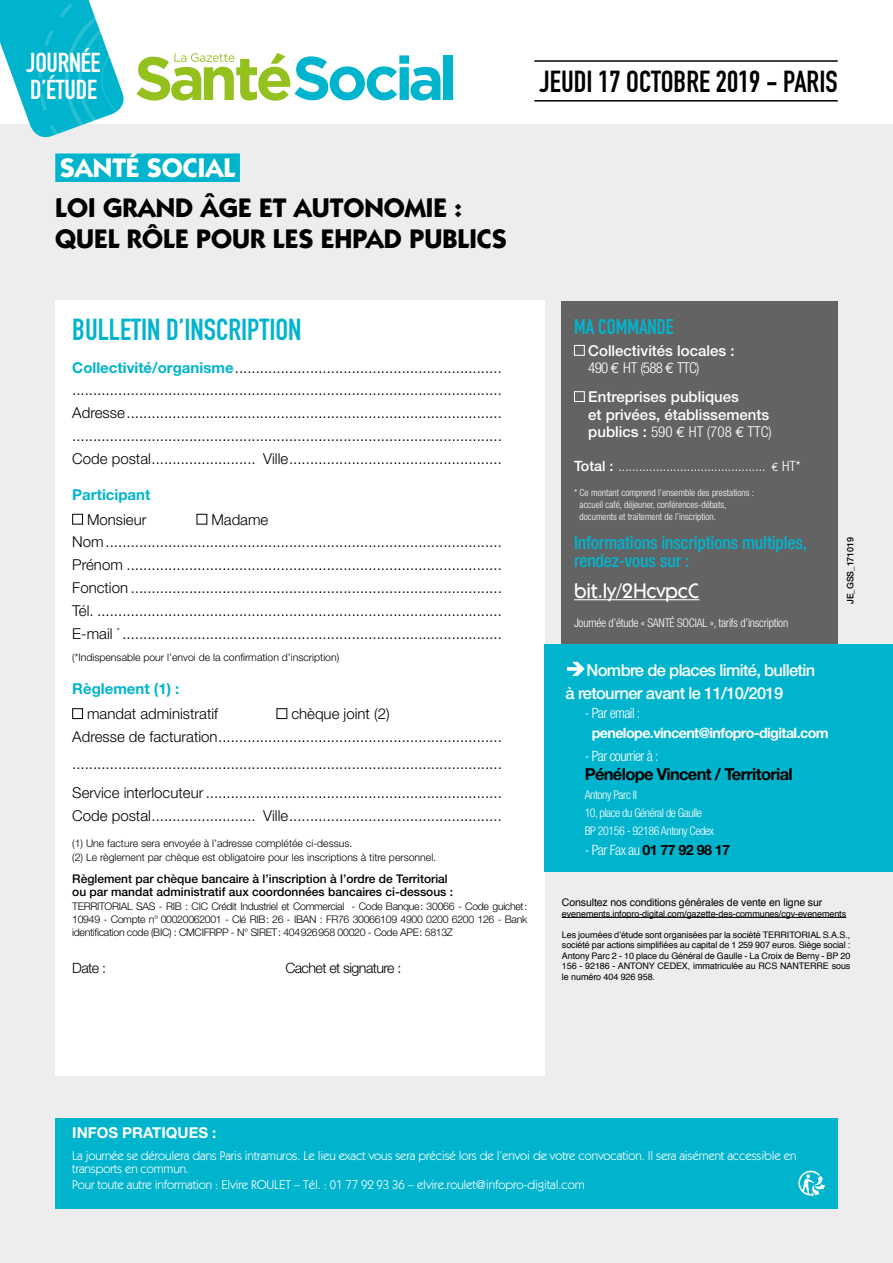
<style>
.page{position:relative;width:893px;height:1263px;background:#fff}
.page>*{position:absolute;margin:0;border:0;box-sizing:border-box;transform-origin:0 0}
.t1{font:30px "DIN Engschrift";color:#000}
.t2{font:30px "DIN Engschrift Alternate";color:#00b4cd}
.t3{font:700 27px/31.5px "Itc Kabel";color:#000}
.t4{font:27px/27px "DIN Engschrift Alternate";letter-spacing:-.01em;color:#fff}
.t5{font:700 27px "Itc Kabel";color:#fff}
.t6{font:500 21px "Itc Kabel";letter-spacing:-.01em;color:#fff}
.t7{font:21px "DIN Engschrift Alternate";color:#00b4cd}
.t8{font:500 condensed 18px/17.9px "Helvetica Neue LT Pro";letter-spacing:-.01em;color:#00b4cd}
.t9{font:500 16.5px/22.6px "Helvetica Neue LT Pro";letter-spacing:-.04em;color:#fff}
.t10{font:700 16.5px "Helvetica Neue LT Pro";letter-spacing:-.04em;color:#000}
.t11{font:300 15px/22.8px "Helvetica Neue LT Pro";color:#000}
.t12{font:500 15px/17.9px "Helvetica Neue LT Pro";color:#fff}
.t13{font:700 15px "Helvetica Neue LT Pro";color:#00b4cd}
.t14{font:700 15px "Helvetica Neue LT Pro";color:#fff}
.t15{font:300 condensed 14.25px "Helvetica Neue LT Pro";letter-spacing:-.04em;color:#fff}
.t16{font:700 14.25px "Helvetica Neue LT Pro";letter-spacing:-.04em;color:#fff}
.t17{font:300 14.25px "Helvetica Neue LT Pro";letter-spacing:-.04em;color:#000}
.t18{font:700 14.25px "Helvetica Neue LT Pro";letter-spacing:-.04em;color:#000}
.t19{font:12.75px/13.5px "Itc Kabel";letter-spacing:-.01em;color:#fff}
.t20{font:500 12px/13.5px "Helvetica Neue LT Pro";color:#000}
.t21{font:300 condensed 12px/18.1px "Helvetica Neue LT Pro";letter-spacing:-.04em;color:#fff}
.t22{font:300 condensed 12px "Helvetica Neue LT Pro";letter-spacing:-.02em;color:#fff}
.t23{font:300 10.5px/12px "Helvetica Neue LT Pro";letter-spacing:-.03em;color:#000}
.t24{font:300 10.5px/13.5px "Helvetica Neue LT Pro";color:#000}
.t25{font:10.5px "Helvetica";letter-spacing:-.01em;color:#000}
.t26{font:300 condensed 9.75px/11.9px "Helvetica Neue LT Pro";color:#fff}
.t27{font:9px/10.5px "Helvetica";letter-spacing:-.01em;color:#000;text-align:justify}
.t28{font:500 9px "Helvetica Neue LT Pro";letter-spacing:-.01em;color:#000}
.s1{font-weight:700;color:#00b4cd}
.s2{font-weight:300;font-stretch:condensed}
.s3{font-family:"Euro Mono";font-weight:400}
.s4{font-weight:500;font-stretch:normal}
.s5{font-family:"Euro Mono";font-weight:400;font-stretch:normal;font-size:12px}
.s6{font-weight:300;font-stretch:condensed;color:#fff}
</style>
<div class="page">
<div style="left:0;top:49px;width:893px;height:1214px;background:#ededed"></div>
<div style="left:55px;top:301px;width:489px;height:775px;background:#fff"></div>
<div style="left:72px;top:514px;width:11px;height:10px;border:1px solid #000"></div>
<div style="left:197px;top:514px;width:10px;height:10px;border:1px solid #000"></div>
<div style="left:72px;top:708px;width:11px;height:11px;border:1px solid #000"></div>
<div style="left:277px;top:708px;width:10px;height:11px;border:1px solid #000"></div>
<div style="left:0;top:0;width:893px;height:123px;background:#fff"></div>
<svg style="left:0;top:0;width:128px;height:138px"></svg>
<svg style="left:136px;top:53px;width:304px;height:48px"></svg>
<div style="left:443px;top:55px;width:9px;height:45px;background:#00b4cd"></div>
<hr style="left:562px;top:917px;width:284px;height:1px;background:#000">
<div style="left:561px;top:301px;width:277px;height:343px;background:#646363"></div>
<hr style="left:574px;top:599px;width:125px;height:1px;background:#fff">
<div style="left:574px;top:345px;width:11px;height:11px;border:1px solid #fff"></div>
<div style="left:574px;top:391px;width:11px;height:11px;border:1px solid #fff"></div>
<div style="left:544px;top:644px;width:349px;height:228px;background:#00b4cd"></div>
<div style="left:55px;top:153px;width:185px;height:29px;background:#00b4cd"></div>
<div style="left:55px;top:1118px;width:783px;height:91px;background:#00b4cd"></div>
<hr style="left:534px;top:60px;width:304px;height:2px;background:#000">
<hr style="left:534px;top:100px;width:304px;height:2px;background:#000">
<svg style="left:798px;top:1171px;width:27px;height:26px"></svg>
<h2 class="t4" style="left:27px;top:50px;width:75px">JOURNÉE<br>D’ÉTUDE</h2>
<h2 class="t5" style="left:60px;top:151px;width:177px">SANTÉ SOCIAL</h2>
<h2 class="t3" style="left:55px;top:192px;width:453px">LOI GRAND ÂGE ET AUTONOMIE :<br>QUEL RÔLE POUR LES EHPAD PUBLICS</h2>
<h1 class="t1" style="left:540px;top:63px;width:299px">JEUDI 17 OCTOBRE 2019 - PARIS</h1>
<h1 class="t2" style="left:72px;top:312px;width:231px">BULLETIN D’INSCRIPTION</h1>
<p class="t11" style="left:72px;top:355px;width:431px;text-align:justify"><span class="s1">Collectivité/organisme</span>................................................................ .......................................................................................................<br>Adresse.......................................................................................... .......................................................................................................<br>Code postal......................... Ville...................................................</p>
<p class="t13" style="left:72px;top:485px;width:80px">Participant</p>
<p class="t11" style="left:87px;top:507px;width:61px">Monsieur</p>
<p class="t11" style="left:72px;top:507px;width:431px;text-indent:139px">Madame Nom...............................................................................................<br>Prénom ..........................................................................................<br>Fonction .........................................................................................<br>Tél. .................................................................................................<br>E-mail <sup>*</sup> ...........................................................................................</p>
<p class="t24" style="left:72px;top:650px;width:269px">(*Indispensable pour l’envoi de la confirmation d’inscription)</p>
<p class="t13" style="left:72px;top:679px;width:109px">Règlement (1) :</p>
<p class="t11" style="left:87px;top:702px;width:133px">mandat administratif</p>
<p class="t11" style="left:72px;top:702px;width:431px;text-indent:219px">chèque joint (2)<br>Adresse de facturation....................................................................</p>
<p class="t11" style="left:72px;top:749px;width:431px;line-height:29.2px">.......................................................................................................<br>Service interlocuteur.......................................................................</p>
<p class="t11" style="left:72px;top:804px;width:431px">Code postal......................... Ville...................................................</p>
<p class="t24" style="left:72px;top:837px;width:365px">(1) Une facture sera envoyée à l’adresse complétée ci-dessus.<br>(2) Le règlement par chèque est obligatoire pour les inscriptions à titre personnel.</p>
<p class="t20" style="left:72px;top:872px;width:382px">Règlement par chèque bancaire à l’inscription à l’ordre de Territorial ou par mandat administratif aux coordonnées bancaires ci-dessous :</p>
<p class="t23" style="left:72px;top:900px;width:456px">TERRITORIAL SAS - RIB : CIC Crédit Industriel et Commercial - Code Banque: 30066 - Code guichet:<br>10949 - Compte n° 00020062001 - Clé RIB: 26 - IBAN : FR76 30066109 4900 0200 6200 126 - Bank</p>
<p class="t23" style="left:72px;top:926px;width:382px">identification code (BIC) : CMCIFRPP - N° SIRET: 404926958 00020 - Code APE: 5813Z</p>
<p class="t17" style="left:72px;top:959px;width:35px">Date :</p>
<p class="t17" style="left:285px;top:959px;width:118px">Cachet et signature :</p>
<h3 class="t7" style="left:574px;top:314px;width:101px">MA COMMANDE</h3>
<p class="t12" style="left:588px;top:341px;width:148px">Collectivités locales :<br><span class="s2">490</span> <span class="s3">€</span> <span class="s2">HT (588</span> <span class="s3">€</span> <span class="s2">TTC)</span></p>
<p class="t12" style="left:588px;top:387px;width:185px">Entreprises publiques<br>et privées, établissements publics : <span class="s2">590</span> <span class="s3">€</span> <span class="s2">HT (708</span> <span class="s3">€</span> <span class="s2">TTC)</span></p>
<p class="t15" style="left:574px;top:458px;width:228px"><span class="s4">Total :</span> ........................................... <span class="s5">€</span> HT*</p>
<p class="t26" style="left:580px;top:486px;width:176px;text-indent:-6px">* Ce montant comprend l’ensemble des prestations : accueil café, déjeuner, conférences-débats, documents et traitement de l’inscription.</p>
<p class="t8" style="left:574px;top:534px;width:234px">Informations inscriptions multiples, rendez-vous sur :</p>
<h3 class="t6" style="left:574px;top:578px;width:127px">bit.ly/2HcvpcC</h3>
<p class="t22" style="left:574px;top:616px;width:216px">Journée d’étude « SANTÉ SOCIAL », tarifs d’inscription</p>
<p class="t9" style="left:566px;top:659px;width:251px">➔Nombre de places limité, bulletin à retourner avant le 11/10/2019</p>
<p class="t15" style="left:585px;top:705px;width:57px">- Par email :</p>
<p class="t16" style="left:592px;top:724px;width:239px">penelope.vincent@infopro-digital.com</p>
<p class="t15" style="left:585px;top:747px;width:75px">- Par courrier à :</p>
<p class="t10" style="left:585px;top:764px;width:210px">Pénélope Vincent / Territorial</p>
<p class="t21" style="left:585px;top:785px;width:131px">Antony Parc II<br>10, place du Général de Gaulle<br>BP 20156 - 92186 Antony Cedex</p>
<p class="t18" style="left:585px;top:841px;width:147px"><span class="s6">- Par Fax au</span> 01 77 92 98 17</p>
<p class="t28" style="left:845px;top:604px;width:68px;rotate:-90deg">JE_GSS_171019</p>
<p class="t25" style="left:562px;top:894px;width:262px">Consultez nos conditions générales de vente en ligne sur</p>
<p class="t27" style="left:562px;top:908px;width:286px">evenements.infopro-digital.com/gazette-des-communes/cgv-evenements</p>
<p class="t27" style="left:562px;top:929px;width:290px">Les journées d’étude sont organisées par la société TERRITORIAL S.A.S., société par actions simplifiées au capital de 1 259 907 euros. Siège social :<br>Antony Parc 2 - 10 place du Général de Gaulle - La Croix de Berny - BP 20<br>156 - 92186 - ANTONY CEDEX, immatriculée au RCS NANTERRE sous le numéro 404 926 958.</p>
<p class="t14" style="left:72px;top:1123px;width:146px">INFOS PRATIQUES :</p>
<p class="t19" style="left:72px;top:1148px;width:726px">La journée se déroulera dans Paris intramuros. Le lieu exact vous sera précisé lors de l’envoi de votre convocation. Il sera aisément accessible en transports en commun.</p>
<p class="t19" style="left:72px;top:1178px;width:514px">Pour toute autre information : Elvire ROULET – Tél. : 01 77 92 93 36 – elvire.roulet@infopro-digital.com</p>
</div>
